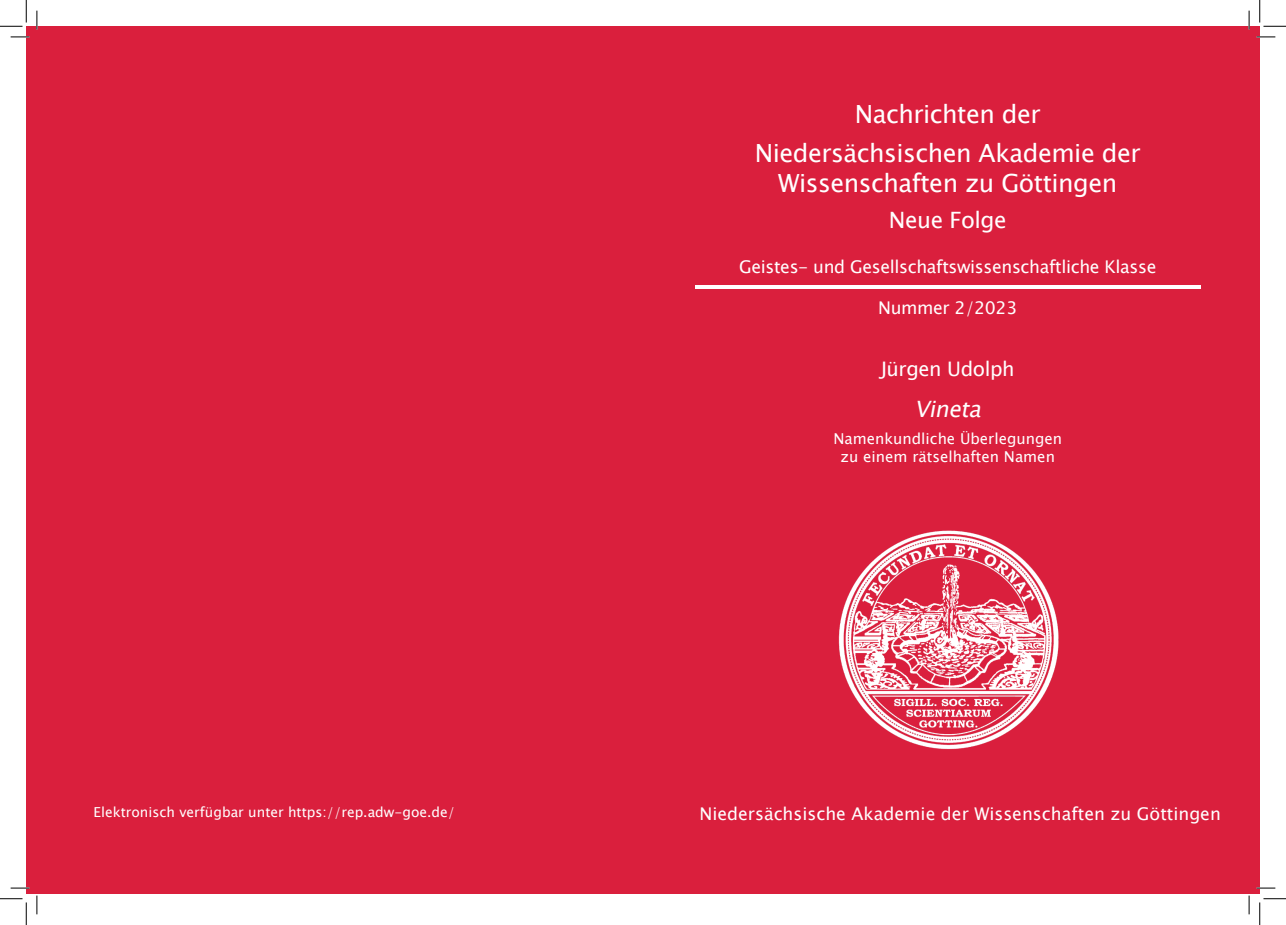
<style>
.page{position:relative;width:1286px;height:925px;background:#fff}
.page>*{position:absolute;margin:0;border:0;box-sizing:border-box;transform-origin:0 0}
.t1{font:25px/30px "Lucida Sans Unicode";letter-spacing:-.02em;color:#fff;text-align:center}
.t2{font:22.5px "Lucida Sans Unicode";letter-spacing:-.02em;color:#fff}
.t3{font:italic 22.5px "Lucida Sans Unicode";color:#fff}
.t4{font:20px "Lucida Sans Unicode";letter-spacing:-.02em;color:#fff}
.t5{font:17.5px "Lucida Sans Unicode";letter-spacing:-.02em;color:#fff}
.t6{font:17.5px "Lucida Sans Unicode";color:#fff}
.t7{font:15px/18px "Lucida Sans Unicode";color:#fff;text-align:center}
.t8{font:13.75px "Lucida Sans Unicode";color:#fff}
</style>
<div class="page">
<div style="left:26px;top:26px;width:1233px;height:867px;background:#da1f3d"></div>
<img style="left:838px;top:530px;width:221px;height:220px">
<hr style="left:695px;top:285px;width:505px;height:3px;background:#fff">
<svg style="left:11px;top:36px;width:18px;height:2px"></svg>
<svg style="left:1256px;top:36px;width:19px;height:2px"></svg>
<svg style="left:11px;top:887px;width:18px;height:1px"></svg>
<svg style="left:1256px;top:886px;width:19px;height:2px"></svg>
<svg style="left:36px;top:11px;width:2px;height:18px"></svg>
<svg style="left:36px;top:895px;width:2px;height:19px"></svg>
<svg style="left:1248px;top:11px;width:1px;height:18px"></svg>
<svg style="left:1248px;top:895px;width:1px;height:19px"></svg>
<svg style="left:0;top:0;width:27px;height:27px"></svg>
<svg style="left:0;top:898px;width:27px;height:26px"></svg>
<svg style="left:1259px;top:0;width:26px;height:27px"></svg>
<svg style="left:1259px;top:898px;width:26px;height:26px"></svg>
<p class="t1" style="left:854px;top:100px;width:187px">Nachrichten der</p>
<p class="t1" style="left:754px;top:138px;width:387px">Niedersächsischen Akademie der<br>Wissenschaften zu Göttingen</p>
<p class="t2" style="left:888px;top:202px;width:119px">Neue Folge</p>
<p class="t5" style="left:739px;top:253px;width:419px">Geistes- und Gesellschaftswissenschaftliche Klasse</p>
<p class="t5" style="left:878px;top:294px;width:141px">Nummer 2/2023</p>
<p class="t4" style="left:880px;top:353px;width:135px">Jürgen Udolph</p>
<p class="t3" style="left:914px;top:391px;width:74px">Vineta</p>
<p class="t7" style="left:833px;top:429px;width:230px">Namenkundliche Überlegungen zu einem rätselhaften Namen</p>
<p class="t8" style="left:94px;top:801px;width:363px">Elektronisch verfügbar unter https://rep.adw-goe.de/</p>
<p class="t6" style="left:699px;top:799px;width:523px">Niedersächsische Akademie der Wissenschaften zu Göttingen</p>
</div>
